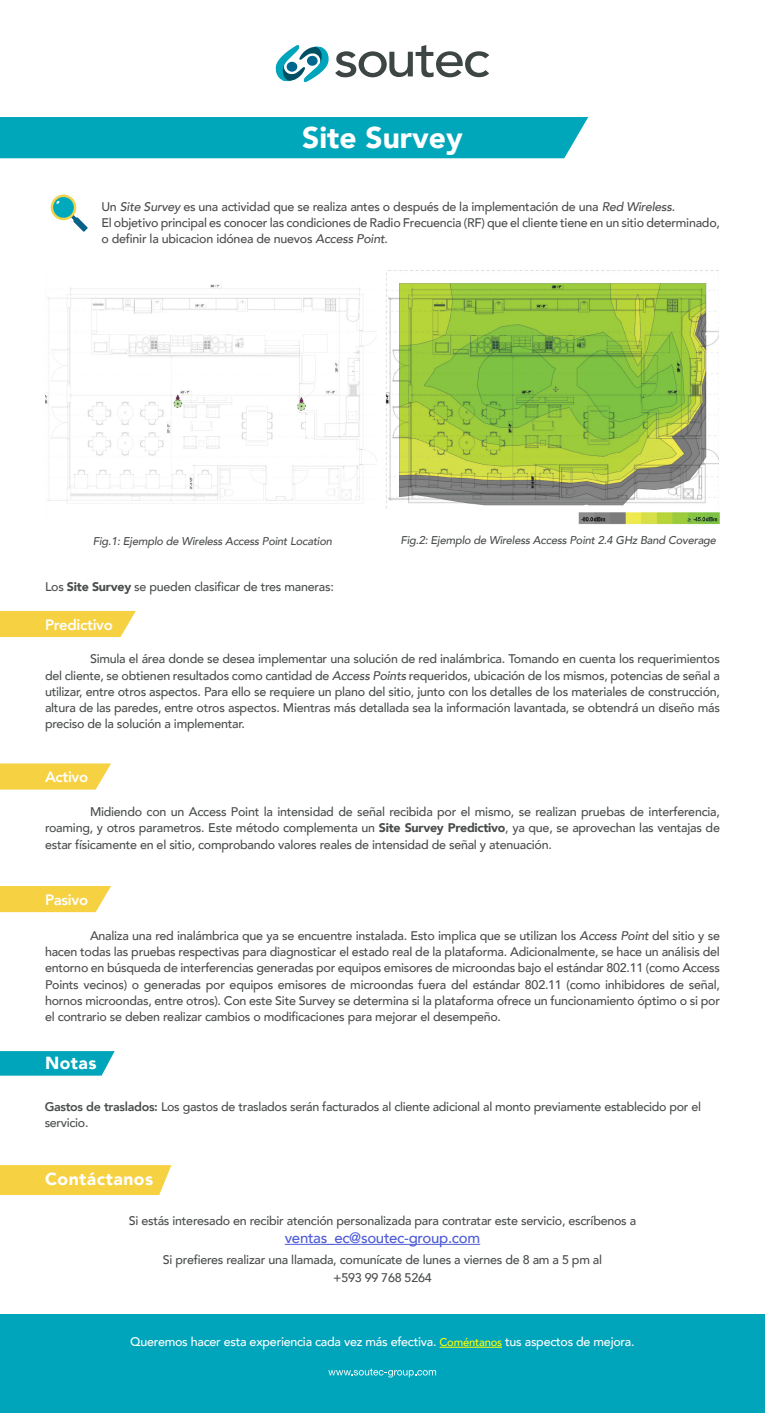
<style>
.page{position:relative;width:765px;height:1413px;background:#fff}
.page>*{position:absolute;margin:0;border:0;box-sizing:border-box;transform-origin:0 0}
.t1{font:900 30px "Avenir";color:#fff}
.t2{font:900 17.5px "Avenir";letter-spacing:.03em;color:#fff}
.t3{font:500 15px "Avenir";letter-spacing:-.02em;color:#4f5cd6}
.t4{font:800 15px "Avenir";letter-spacing:-.02em;color:#fff}
.t5{font:500 12.5px/16.2px "Avenir";letter-spacing:-.02em;color:#4b4d4d;text-align:justify}
.t6{font:500 12.5px "Avenir";letter-spacing:-.02em;color:#fff}
.t7{font:italic 500 11.25px "Avenir";letter-spacing:-.02em;color:#4b4d4d}
.s1{font-style:italic}
.s2{font-weight:900}
.s3{font-weight:800}
.s4{font-size:11.25px;color:#ff0}
</style>
<div class="page">
<div style="left:0;top:117px;width:588px;height:41px;background:#00a7ba"></div>
<svg style="left:275px;top:45px;width:214px;height:38px"></svg>
<div style="left:0;top:611px;width:136px;height:26px;background:#f6d141"></div>
<svg style="left:0;top:763px;width:111px;height:26px;background:#f6d451"></svg>
<svg style="left:0;top:886px;width:111px;height:26px;background:#f6d44e"></svg>
<div style="left:0;top:1165px;width:171px;height:30px;background:#f6d141"></div>
<hr style="left:285px;top:1244px;width:195px;height:1px;background:#4f5cd6">
<svg style="left:51px;top:194px;width:37px;height:38px"></svg>
<img style="left:45px;top:284px;width:332px;height:220px">
<img style="left:385px;top:272px;width:334px;height:237px">
<img style="left:578px;top:512px;width:142px;height:13px">
<svg style="left:0;top:1051px;width:115px;height:24px;background:#0faabf"></svg>
<div style="left:0;top:1314px;width:765px;height:98px;background:#00a5bb"></div>
<hr style="left:440px;top:1346px;width:62px;height:1px;background:#ff0">
<svg style="left:328px;top:1368px;width:108px;height:9px"></svg>
<p class="t1" style="left:302px;top:111px;width:162px">Site Survey</p>
<p class="t5" style="left:101px;top:197px;width:575px">Un <span class="s1">Site Survey</span> es una actividad que se realiza antes o después de la implementación de una <span class="s1">Red Wireless</span>.</p>
<p class="t5" style="left:101px;top:214px;width:620px">El objetivo principal es conocer las condiciones de Radio Frecuencia (RF) que el cliente tiene en un sitio determinado, o definir la ubicacion idónea de nuevos <span class="s1">Access Point</span>.</p>
<p class="t7" style="left:93px;top:534px;width:241px">Fig.1: Ejemplo de Wireless Access Point Location</p>
<p class="t7" style="left:400px;top:533px;width:317px">Fig.2: Ejemplo de Wireless Access Point 2.4 GHz Band Coverage</p>
<p class="t5" style="left:45px;top:577px;width:290px">Los <span class="s2">Site Survey</span> se pueden clasificar de tres maneras:</p>
<p class="t4" style="left:45px;top:611px;width:69px">Predictivo</p>
<p class="t5" style="left:45px;top:650px;width:677px;text-indent:45px">Simula el área donde se desea implementar una solución de red inalámbrica. Tomando en cuenta los requerimientos del cliente, se obtienen resultados como cantidad de <span class="s1">Access Points</span> requeridos, ubicación de los mismos, potencias de señal a utilizar, entre otros aspectos. Para ello se requiere un plano del sitio, junto con los detalles de los materiales de construcción, altura de las paredes, entre otros aspectos. Mientras más detallada sea la información lavantada, se obtendrá un diseño más preciso de la solución a implementar.</p>
<p class="t4" style="left:45px;top:763px;width:45px">Activo</p>
<p class="t5" style="left:45px;top:803px;width:676px;text-indent:45px">Midiendo con un Access Point la intensidad de señal recibida por el mismo, se realizan pruebas de interferencia, roaming, y otros parametros. Este método complementa un <span class="s2">Site Survey Predictivo</span>, ya que, se aprovechan las ventajas de estar físicamente en el sitio, comprobando valores reales de intensidad de señal y atenuación.</p>
<p class="t4" style="left:45px;top:886px;width:45px">Pasivo</p>
<p class="t5" style="left:45px;top:926px;width:677px;text-indent:45px">Analiza una red inalámbrica que ya se encuentre instalada. Esto implica que se utilizan los <span class="s1">Access Point</span> del sitio y se hacen todas las pruebas respectivas para diagnosticar el estado real de la plataforma. Adicionalmente, se hace un aná lisis del entorno en búsqueda de interferencias generadas por equipos emisores de microondas bajo el estándar 802.11 (como Access Points vecinos) o generadas por equipos emisores de microondas fuera del estándar 802.11 (como inhibidores de señal, hornos microondas, entre otros). Con este Site Survey se determina si la plataforma ofrece un funcionamiento óptimo o si por el contrario se deben realizar cambios o modificaciones para mejorar el desempeño.</p>
<p class="t2" style="left:45px;top:1048px;width:53px">Notas</p>
<p class="t5" style="left:45px;top:1097px;width:658px"><span class="s3">Gastos de traslados:</span> Los gastos de traslados serán facturados al cliente adicional al monto previamente establecido por el servicio.</p>
<p class="t2" style="left:45px;top:1164px;width:110px">Contáctanos</p>
<p class="t5" style="left:129px;top:1212px;width:509px">Si estás interesado en recibir atención personalizada para contratar este servicio, escríbenos a</p>
<p class="t3" style="left:285px;top:1225px;width:197px">ventas_ec@soutec-group.com</p>
<p class="t5" style="left:163px;top:1251px;width:441px">Si prefieres realizar una llamada, comunícate de lunes a viernes de 8 am a 5 pm al</p>
<p class="t5" style="left:333px;top:1268px;width:100px">+593 99 768 5264</p>
<p class="t6" style="left:130px;top:1331px;width:506px">Queremos hacer esta experiencia cada vez más efectiva. <span class="s4">Coméntanos</span> tus aspectos de mejora.</p>
</div>
